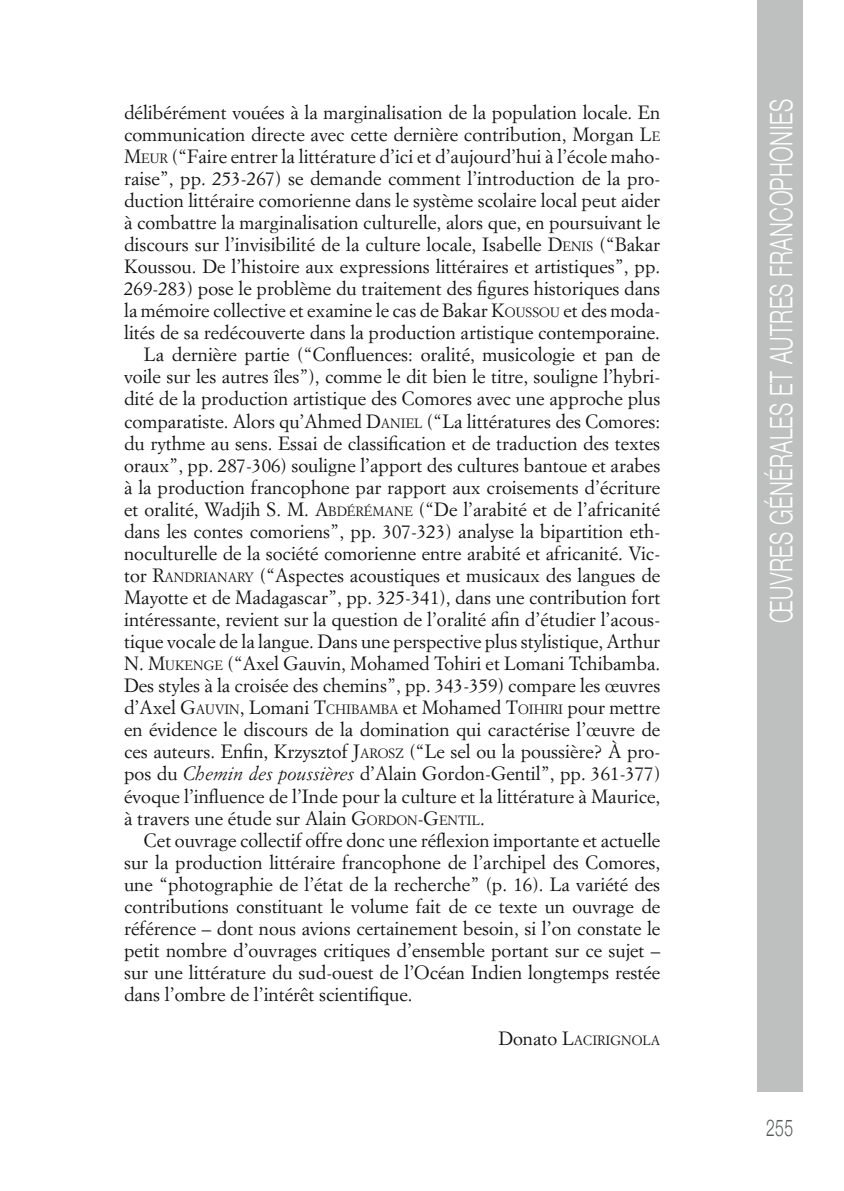
<style>
.page{position:relative;width:844px;height:1191px;background:#fff}
.page>*{position:absolute;margin:0;border:0;box-sizing:border-box;transform-origin:0 0}
.t1{font:300 31.15px "Helvetica Neue";letter-spacing:.02em;color:#fff;scale:.68 1}
.t2{font:300 23.28px "Helvetica Neue";color:#565958;scale:.68 1}
.t3{font:18.9px "Simoncini Garamond Std";color:#121212}
.t4{font:13.3px "Simoncini Garamond Std";color:#121212}
.s1{font-style:inherit}
.s2{font-size:13.3px}
.s3{font-style:italic}
.s4{font-size:18.9px}
</style>
<div class="page">
<div style="left:756px;top:0;width:46px;height:1091px;background:#bec0bf"></div>
<p class="t3" style="left:124px;top:100px;width:537px">délibérément vouées à la marginalisation de la population locale. En</p>
<p class="t3" style="left:124px;top:123px;width:537px">communication directe avec cette dernière contribution, Morgan <span class="s1">L</span><span class="s2">E</span></p>
<p class="t3" style="left:124px;top:145px;width:537px"><span class="s1">M</span><span class="s2">EUR</span> <span class="s1">(</span>“Faire entrer la littérature d’ici et d’aujourd’hui à l’école maho-</p>
<p class="t3" style="left:124px;top:167px;width:537px">raise”, pp. 253-267) se demande comment l’introduction de la pro-</p>
<p class="t3" style="left:124px;top:189px;width:537px">duction littéraire comorienne dans le système scolaire local peut aider</p>
<p class="t3" style="left:124px;top:211px;width:537px">à combattre la marginalisation culturelle, alors que, en poursuivant le</p>
<p class="t3" style="left:124px;top:233px;width:537px">discours sur l’invisibilité de la culture locale, Isabelle <span class="s1">D</span><span class="s2">ENIS</span> (“Bakar</p>
<p class="t3" style="left:124px;top:255px;width:537px">Koussou. De l’histoire aux expressions littéraires et artistiques”, pp.</p>
<p class="t3" style="left:124px;top:277px;width:537px">269-283) pose le problème du traitement des figures historiques dans</p>
<p class="t3" style="left:124px;top:299px;width:537px">la mémoire collective et examine le cas de Bakar <span class="s1">K</span><span class="s2">OUSSOU</span> et des moda-</p>
<p class="t3" style="left:124px;top:321px;width:537px">lités de sa redécouverte dans la production artistique contemporaine.</p>
<p class="t3" style="left:144px;top:343px;width:517px">La dernière partie (“Confluences: oralité, musicologie et pan de</p>
<p class="t3" style="left:124px;top:365px;width:537px">voile sur les autres îles”), comme le dit bien le titre, souligne l’hybri-</p>
<p class="t3" style="left:124px;top:387px;width:537px">dité de la production artistique des Comores avec une approche plus</p>
<p class="t3" style="left:124px;top:409px;width:537px">comparatiste. Alors qu’Ahmed <span class="s1">D</span><span class="s2">ANIEL</span> <span class="s1">(</span>“La littératures des Comores:</p>
<p class="t3" style="left:124px;top:431px;width:537px">du rythme au sens. Essai de classification et de traduction des textes</p>
<p class="t3" style="left:124px;top:453px;width:537px">oraux”, pp. 287-306) souligne l’apport des cultures bantoue et arabes</p>
<p class="t3" style="left:124px;top:475px;width:537px">à la production francophone par rapport aux croisements d’écriture</p>
<p class="t3" style="left:124px;top:497px;width:537px">et oralité, Wadjih S. M. <span class="s1">A</span><span class="s2">BDÉRÉMANE</span> <span class="s1">(</span>“De l’arabité et de l’africanité</p>
<p class="t3" style="left:124px;top:519px;width:537px">dans les contes comoriens”, pp. 307-323) analyse la bipartition eth-</p>
<p class="t3" style="left:124px;top:541px;width:537px">noculturelle de la société comorienne entre arabité et africanité. Vic-</p>
<p class="t3" style="left:124px;top:564px;width:537px">tor <span class="s1">R</span><span class="s2">ANDRIANARY</span> <span class="s1">(</span>“Aspectes acoustiques et musicaux des langues de</p>
<p class="t3" style="left:124px;top:586px;width:537px">Mayotte et de Madagascar”, pp. 325-341), dans une contribution fort</p>
<p class="t3" style="left:124px;top:608px;width:537px">intéressante, revient sur la question de l’oralité afin d’étudier l’acous-</p>
<p class="t3" style="left:124px;top:630px;width:537px">tique vocale de la langue. Dans une perspective plus stylistique, Arthur</p>
<p class="t3" style="left:124px;top:652px;width:537px">N. <span class="s1">M</span><span class="s2">UKENGE</span> <span class="s1">(</span>“Axel Gauvin, Mohamed Tohiri et Lomani Tchibamba.</p>
<p class="t3" style="left:124px;top:674px;width:537px">Des styles à la croisée des chemins”, pp. 343-359) compare les œuvres</p>
<p class="t3" style="left:124px;top:696px;width:537px">d’Axel <span class="s1">G</span><span class="s2">AUVIN</span>, Lomani <span class="s1">T</span><span class="s2">CHIBAMBA</span> et Mohamed <span class="s1">T</span><span class="s2">OIHIRI</span> pour mettre</p>
<p class="t3" style="left:124px;top:718px;width:537px">en évidence le discours de la domination qui caractérise l’œuvre de</p>
<p class="t3" style="left:124px;top:740px;width:537px">ces auteurs. Enfin, Krzysztof <span class="s1">J</span><span class="s2">AROSZ</span> (“Le sel ou la poussière? À pro-</p>
<p class="t3" style="left:124px;top:762px;width:537px">pos du <span class="s3">Chemin des poussières</span> d’Alain Gordon-Gentil”, pp. 361-377)</p>
<p class="t3" style="left:124px;top:784px;width:537px">évoque l’influence de l’Inde pour la culture et la littérature à Maurice,</p>
<p class="t3" style="left:124px;top:806px;width:362px">à travers une étude sur Alain <span class="s1">G</span><span class="s2">ORDON</span><span class="s1">-G</span><span class="s2">ENTIL</span>.</p>
<p class="t3" style="left:144px;top:828px;width:517px">Cet ouvrage collectif offre donc une réflexion importante et actuelle</p>
<p class="t3" style="left:124px;top:850px;width:537px">sur la production littéraire francophone de l’archipel des Comores,</p>
<p class="t3" style="left:124px;top:872px;width:537px">une “photographie de l’état de la recherche” (p. 16). La variété des</p>
<p class="t3" style="left:124px;top:894px;width:537px">contributions constituant le volume fait de ce texte un ouvrage de</p>
<p class="t3" style="left:124px;top:916px;width:537px">référence – dont nous avions certainement besoin, si l’on constate le</p>
<p class="t3" style="left:124px;top:938px;width:537px">petit nombre d’ouvrages critiques d’ensemble portant sur ce sujet –</p>
<p class="t3" style="left:124px;top:960px;width:537px">sur une littérature du sud-ouest de l’Océan Indien longtemps restée</p>
<p class="t3" style="left:124px;top:983px;width:290px">dans l’ombre de l’intérêt scientifique.</p>
<p class="t4" style="left:498px;top:1032px;width:163px"><span class="s4">Donato</span> <span class="s4">L</span>ACIRIGNOLA</p>
<h1 class="t1" style="left:755px;top:623px;width:772px;rotate:-90deg">ŒUVRES GÉNÉRALES ET AUTRES FRANCOPHONIES</h1>
<p class="t2" style="left:766px;top:1108px;width:41px">255</p>
</div>
